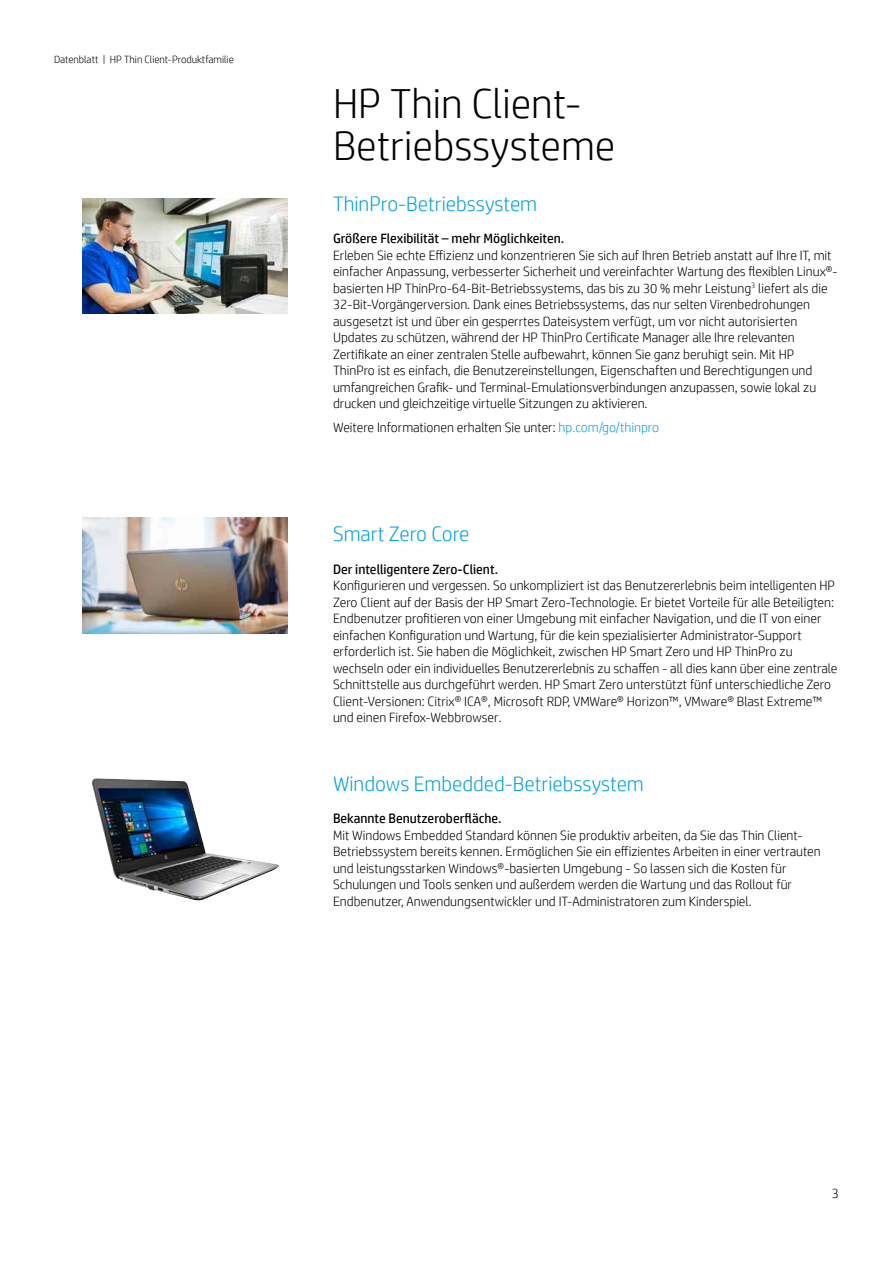
<style>
.page{position:relative;width:893px;height:1263px;background:#fff}
.page>*{position:absolute;margin:0;border:0;box-sizing:border-box;transform-origin:0 0}
.t1{font:300 42px/42px "HP Simplified";color:#000}
.t2{font:300 21px "HP Simplified";color:#00a0dd}
.t3{font:300 13.5px/16.5px "HP Simplified";color:#000}
.t4{font:13.5px "HP Simplified";color:#000}
.t5{font:300 10.5px "HP Simplified";color:#000}
.s1{color:#00a0dd}
</style>
<div class="page">
<img style="left:83px;top:198px;width:205px;height:116px">
<img style="left:83px;top:517px;width:205px;height:116px">
<img style="left:92px;top:778px;width:187px;height:122px">
<p class="t5" style="left:54px;top:54px;width:181px">Datenblatt | HP Thin Client-Produktfamilie</p>
<h1 class="t1" style="left:333px;top:83px;width:284px">HP Thin Client-<br>Betriebssysteme</h1>
<h2 class="t2" style="left:333px;top:193px;width:206px">ThinPro-Betriebssystem</h2>
<p class="t4" style="left:333px;top:233px;width:233px">Größere Flexibilität – mehr Möglichkeiten.</p>
<p class="t3" style="left:333px;top:247px;width:506px">Erleben Sie echte Effizienz und konzentrieren Sie sich auf Ihren Betrieb anstatt auf Ihre IT, mit einfacher Anpassung, verbesserter Sicherheit und vereinfachter Wartung des flexiblen Linux®- basierten HP ThinPro-64-Bit-Betriebssystems, das bis zu 30 % mehr Leistung<sup>3</sup> liefert als die 32-Bit-Vorgängerversion. Dank eines Betriebssystems, das nur selten Virenbedrohungen ausgesetzt ist und über ein gesperrtes Dateisystem verfügt, um vor nicht autorisierten Updates zu schützen, während der HP ThinPro Certificate Manager alle Ihre relevanten Zertifikate an einer zentralen Stelle aufbewahrt, können Sie ganz beruhigt sein. Mit HP ThinPro ist es einfach, die Benutzereinstellungen, Eigenschaften und Berechtigungen und umfangreichen Grafik- und Terminal-Emulationsverbindungen anzupassen, sowie lokal zu drucken und gleichzeitige virtuelle Sitzungen zu aktivieren.</p>
<p class="t3" style="left:333px;top:419px;width:328px">Weitere Informationen erhalten Sie unter: <span class="s1">hp.com/go/thinpro</span></p>
<h2 class="t2" style="left:333px;top:523px;width:138px">Smart Zero Core</h2>
<p class="t4" style="left:333px;top:564px;width:167px">Der intelligentere Zero-Client.</p>
<p class="t3" style="left:333px;top:577px;width:506px">Konfigurieren und vergessen. So unkompliziert ist das Benutzererlebnis beim intelligenten HP Zero Client auf der Basis der HP Smart Zero-Technologie. Er bietet Vorteile für alle Beteiligten:<br>Endbenutzer profitieren von einer Umgebung mit einfacher Navigation, und die IT von einer einfachen Konfiguration und Wartung, für die kein spezialisierter Administrator-Support erforderlich ist. Sie haben die Möglichkeit, zwischen HP Smart Zero und HP ThinPro zu wechseln oder ein individuelles Benutzererlebnis zu schaffen - all dies kann über eine zentrale Schnittstelle aus durchgeführt werden. HP Smart Zero unterstützt fünf unterschiedliche Zero Client-Versionen: Citrix® ICA®, Microsoft RDP, VMWare® Horizon™, VMware® Blast Extreme™ und einen Firefox-Webbrowser.</p>
<h2 class="t2" style="left:333px;top:773px;width:312px">Windows Embedded-Betriebssystem</h2>
<p class="t4" style="left:333px;top:810px;width:170px">Bekannte Benutzeroberfläche.</p>
<p class="t3" style="left:333px;top:827px;width:489px">Mit Windows Embedded Standard können Sie produktiv arbeiten, da Sie das Thin Client-Betriebssystem bereits kennen. Ermöglichen Sie ein effizientes Arbeiten in einer vertrauten und leistungsstarken Windows®-basierten Umgebung - So lassen sich die Kosten für Schulungen und Tools senken und außerdem werden die Wartung und das Rollout für Endbenutzer, Anwendungsentwickler und IT-Administratoren zum Kinderspiel.</p>
<p class="t3" style="left:832px;top:1185px;width:9px">3</p>
</div>
